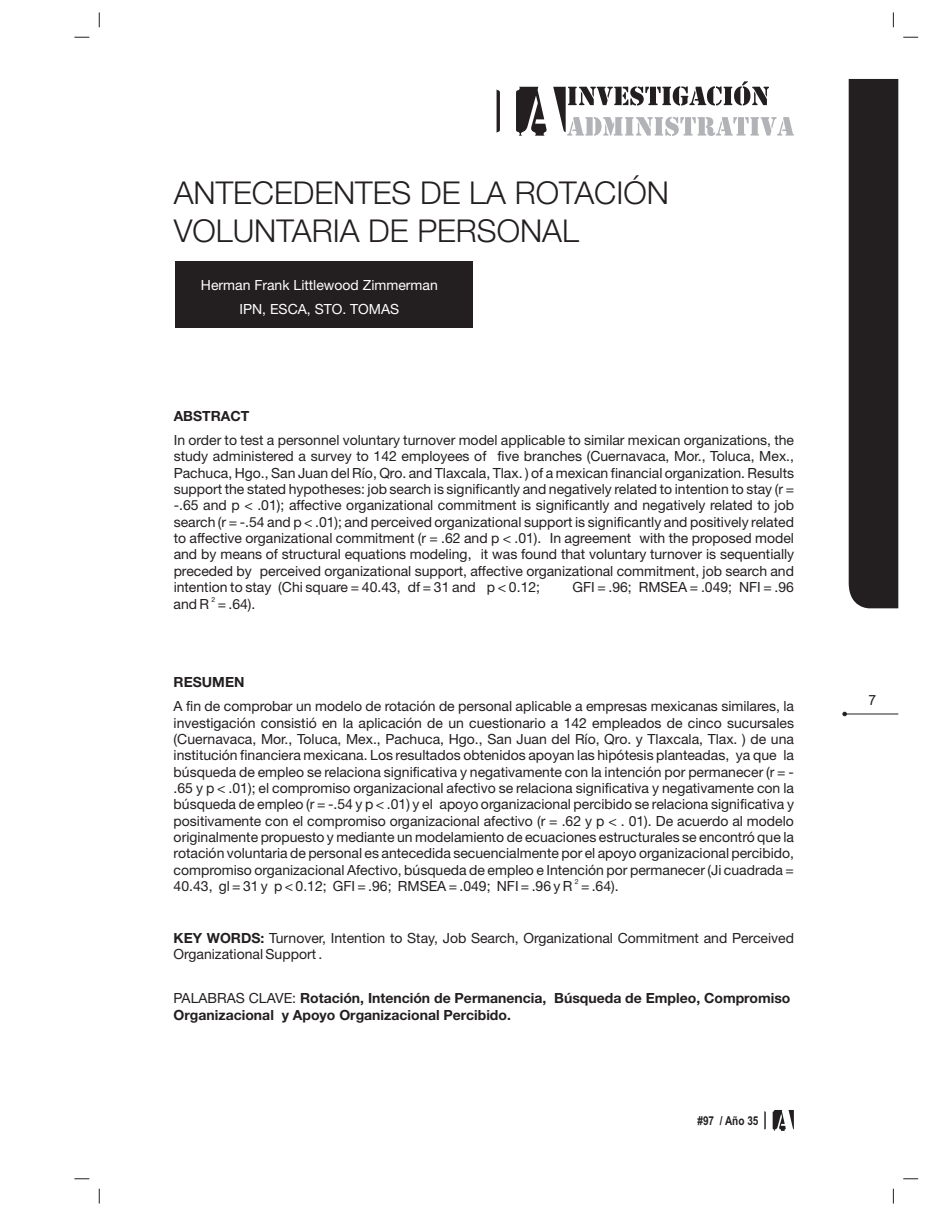
<style>
.page{position:relative;width:943px;height:1216px;background:#fff}
.page>*{position:absolute;margin:0;border:0;box-sizing:border-box;transform-origin:0 0}
.t1{font:300 31.5px/37.3px "Helvetica Neue LT Std";color:#231f20}
.t2{font:14px/16.3px "Helvetica Neue LT Std";color:#231f20;text-align:justify}
.t3{font:700 14px/16.6px "Helvetica Neue LT Std";color:#231f20}
.t4{font:14px/23.6px "Helvetica Neue LT Std";color:#fff;text-align:center}
.t5{font:14px "Arial";color:#231f20}
.t6{font:700 12.25px "Arial Narrow";color:#231f20}
.t7{font:7px "Helvetica Neue LT Std";color:#231f20}
.s1{font-weight:700}
.s2{font-weight:400}
</style>
<div class="page">
<svg style="left:99px;top:12px;width:1px;height:15px"></svg>
<svg style="left:74px;top:37px;width:15px;height:1px"></svg>
<svg style="left:893px;top:12px;width:1px;height:15px"></svg>
<svg style="left:903px;top:37px;width:15px;height:1px"></svg>
<svg style="left:99px;top:1188px;width:1px;height:15px"></svg>
<svg style="left:74px;top:1178px;width:15px;height:1px"></svg>
<svg style="left:893px;top:1188px;width:1px;height:15px"></svg>
<svg style="left:903px;top:1178px;width:15px;height:1px"></svg>
<div style="left:175px;top:261px;width:298px;height:66px;background:#231f20"></div>
<svg style="left:496px;top:89px;width:4px;height:44px"></svg>
<svg style="left:516px;top:87px;width:30px;height:49px"></svg>
<svg style="left:553px;top:81px;width:241px;height:55px"></svg>
<div style="left:848px;top:79px;width:50px;height:529px;background:#231f20"></div>
<svg style="left:764px;top:1111px;width:1px;height:18px"></svg>
<svg style="left:772px;top:1110px;width:21px;height:20px"></svg>
<hr style="left:842px;top:713px;width:56px;height:1px;background:#231f20">
<svg style="left:842px;top:712px;width:4px;height:4px"></svg>
<h1 class="t1" style="left:174px;top:179px;width:497px">ANTECEDENTES DE LA ROTACIÓN<br>VOLUNTARIA DE PERSONAL</h1>
<p class="t4" style="left:201px;top:275px;width:238px">Herman Frank Littlewood Zimmerman<br>IPN, ESCA, STO. TOMAS</p>
<p class="t3" style="left:174px;top:409px;width:77px">ABSTRACT</p>
<p class="t2" style="left:174px;top:434px;width:622px">In order to test a personnel voluntary turnover model applicable to similar mexican organizations, the study administered a survey to 142 employees of five branches (Cuernavaca, Mor., Toluca, Mex., Pachuca, Hgo., San Juan del Río, Qro. and Tlaxcala, Tlax. ) of a mexican financial organization. Results support the stated hypotheses: job search is significantly and negatively related to intention to stay (r = -.65 and p &lt; .01); affective organizational commitment is significantly and negatively related to job search (r = -.54 and p &lt; .01); and perceived organizational support is significantly and positively related to affective organizational commitment (r = .62 and p &lt; .01). In agreement with the proposed model and by means of structural equations modeling, it was found that voluntary turnover is sequentially preceded by perceived organizational support, affective organizational commitment, job search and intention to stay (Chi square = 40.43, df = 31 and p &lt; 0.12;</p>
<p class="t2" style="left:572px;top:580px;width:223px">GFI = .96; RMSEA = .049; NFI = .96</p>
<p class="t7" style="left:211px;top:596px;width:5px">2</p>
<p class="t2" style="left:174px;top:597px;width:83px">and R = .64).</p>
<p class="t3" style="left:174px;top:676px;width:72px">RESUMEN</p>
<p class="t2" style="left:174px;top:700px;width:622px">A fin de comprobar un modelo de rotación de personal aplicable a empresas mexicanas similares, la investigación consistió en la aplicación de un cuestionario a 142 empleados de cinco sucursales (Cuernavaca, Mor., Toluca, Mex., Pachuca, Hgo., San Juan del Río, Qro. y Tlaxcala, Tlax. ) de una institución financiera mexicana. Los resultados obtenidos apoyan las hipótesis planteadas, ya que la búsqueda de empleo se relaciona significativa y negativamente con la intención por permanecer (r = - .65 y p &lt; .01); el compromiso organizacional afectivo se relaciona significativa y negativamente con la búsqueda de empleo (r = -.54 y p &lt; .01) y el apoyo organizacional percibido se relaciona significativa y positivamente con el compromiso organizacional afectivo (r = .62 y p &lt; . 01). De acuerdo al modelo originalmente propuesto y mediante un modelamiento de ecuaciones estructurales se encontró que la rotación voluntaria de personal es antecedida secuencialmente por el apoyo organizacional percibido, compromiso organizacional Afectivo, búsqueda de empleo e Intención por permanecer (Ji cuadrada =</p>
<p class="t7" style="left:575px;top:879px;width:5px">2</p>
<p class="t2" style="left:174px;top:880px;width:446px">40.43, gl = 31 y p &lt; 0.12; GFI = .96; RMSEA = .049; NFI = .96 y R = .64).</p>
<p class="t2" style="left:174px;top:931px;width:622px"><span class="s1">KEY WORDS:</span> Turnover, Intention to Stay, Job Search, Organizational Commitment and Perceived<br>Organizational Support .</p>
<p class="t3" style="left:174px;top:991px;width:618px"><span class="s2">PALABRAS CLAVE:</span> Rotación, Intención de Permanencia, Búsqueda de Empleo, Compromiso<br>Organizacional y Apoyo Organizacional Percibido.</p>
<p class="t6" style="left:697px;top:1115px;width:63px">#97 / Año 35</p>
<p class="t5" style="left:868px;top:695px;width:9px">7</p>
</div>
